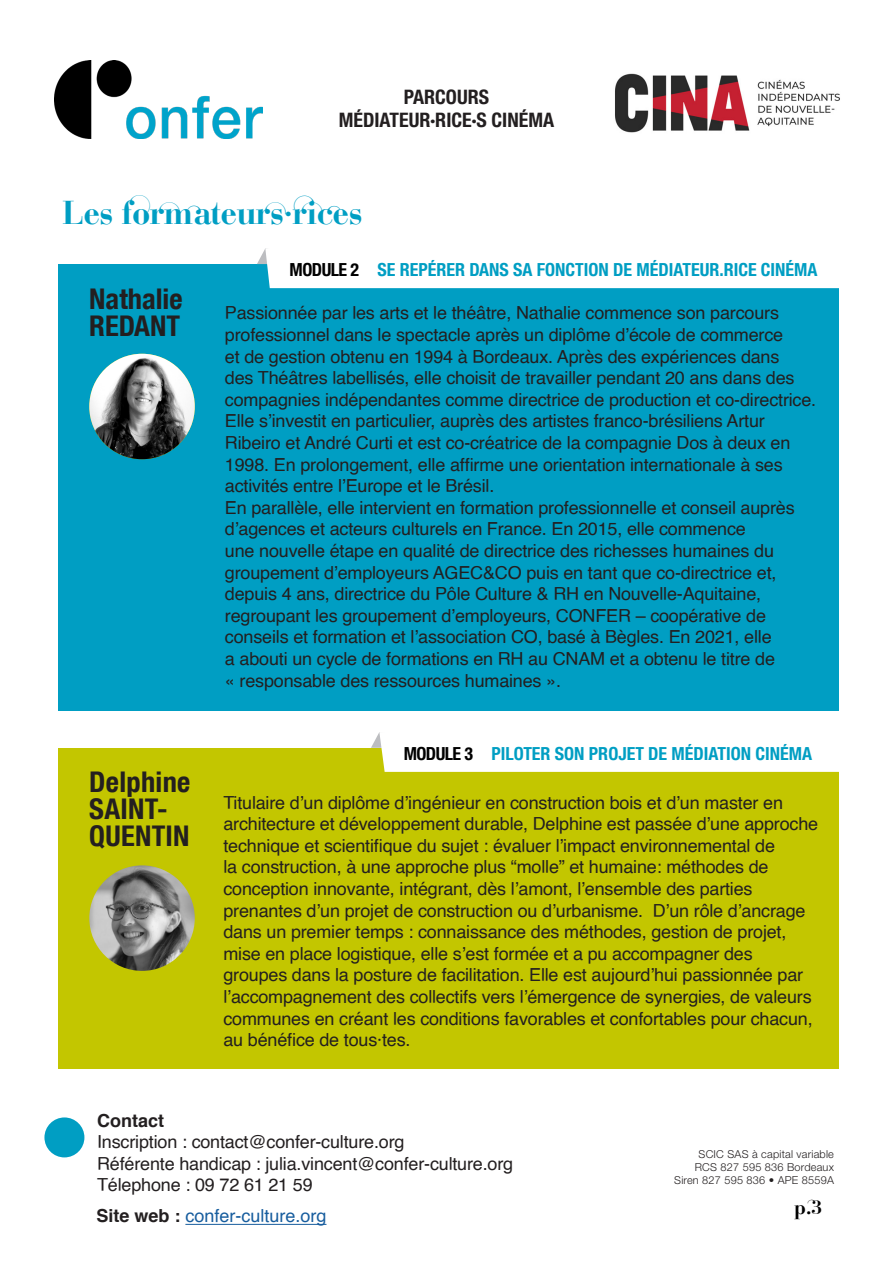
<style>
.page{position:relative;width:893px;height:1263px;background:#fff}
.page>*{position:absolute;margin:0;border:0;box-sizing:border-box;transform-origin:0 0}
.t1{font:700 33px "CO";letter-spacing:-.02em;color:#009ec3}
.List_Paragraph{font:700 condensed 28.5px/27px "Helvetica Neue LT";letter-spacing:.01em;color:#231f20}
.t2{font:700 condensed 19.95px/23.9px "Helvetica Neue LT";color:#231f20;text-align:center}
.t3{font:700 19.5px "CO";color:#000}
.List_Paragraph-2{font:18px/21.6px "Helvetica";letter-spacing:-.01em;color:#231f20}
.List_Paragraph-3{font:700 condensed 18px "Helvetica Neue LT";color:#009ec3}
.t4{font:18px "Helvetica";color:#175d9e}
.t5{font:700 condensed 18px "Helvetica Neue LT";letter-spacing:-.03em;color:#000}
.t6{font:700 18px "Helvetica";color:#231f20}
.t7{font:300 10.95px/13px "Helvetica Neue LT";letter-spacing:.02em;color:#231f20;text-align:right}
.s1{font-weight:700;color:#231f20}
</style>
<div class="page">
<div style="left:44px;top:1117px;width:40px;height:40px;background:#009ec3;border-radius:50%"></div>
<hr style="left:185px;top:1224px;width:141px;height:1px;background:#175d9e">
<img style="left:615px;top:73px;width:225px;height:60px">
<img style="left:54px;top:60px;width:209px;height:78px">
<div style="left:59px;top:264px;width:780px;height:447px;background:#009ec3"></div>
<img style="left:89px;top:354px;width:106px;height:105px;border-radius:53px">
<div style="left:59px;top:748px;width:780px;height:320px;background:#c3c600"></div>
<img style="left:89px;top:865px;width:106px;height:106px;border-radius:53px">
<div style="left:257px;top:248px;width:582px;height:40px;background:#fff"></div>
<div style="left:371px;top:732px;width:468px;height:40px;background:#fff"></div>
<p class="t2" style="left:339px;top:84px;width:217px">PARCOURS<br>MÉDIATEUR·RICE·S CINÉMA</p>
<p class="t1" style="left:62px;top:193px;width:302px">Les formateurs·rices</p>
<p class="List_Paragraph" style="left:89px;top:284px;width:95px">Nathalie<br>REDANT</p>
<p class="List_Paragraph" style="left:89px;top:768px;width:103px">Delphine<br>SAINT-<br>QUENTIN</p>
<p class="t5" style="left:290px;top:259px;width:71px">MODULE 2</p>
<p class="List_Paragraph-3" style="left:377px;top:259px;width:442px">SE REPÉRER DANS SA FONCTION DE MÉDIATEUR.RICE CINÉMA</p>
<p class="List_Paragraph-2" style="left:225px;top:303px;width:593px">Passionnée par les arts et le théâtre, Nathalie commence son parcours professionnel dans le spectacle après un diplôme d’école de commerce<br>et de gestion obtenu en 1994 à Bordeaux. Après des expériences dans<br>des Théâtres labellisés, elle choisit de travailler pendant 20 ans dans des compagnies indépendantes comme directrice de production et co-directrice.<br>Elle s’investit en particulier, auprès des artistes franco-brésiliens Artur Ribeiro et André Curti et est co-créatrice de la compagnie Dos à deux en 1998. En prolongement, elle affirme une orientation internationale à ses activités entre l’Europe et le Brésil.</p>
<p class="List_Paragraph-2" style="left:225px;top:497px;width:571px">En parallèle, elle intervient en formation professionnelle et conseil auprès d’agences et acteurs culturels en France. En 2015, elle commence<br>une nouvelle étape en qualité de directrice des richesses humaines du groupement d’employeurs AGEC&amp;CO puis en tant que co-directrice et, depuis 4 ans, directrice du Pôle Culture &amp; RH en Nouvelle-Aquitaine, regroupant les groupement d’employeurs, CONFER – coopérative de conseils et formation et l’association CO, basé à Bègles. En 2021, elle<br>a abouti un cycle de formations en RH au CNAM et a obtenu le titre de<br>« responsable des ressources humaines ».</p>
<p class="t5" style="left:404px;top:743px;width:71px">MODULE 3</p>
<p class="List_Paragraph-3" style="left:491px;top:743px;width:322px">PILOTER SON PROJET DE MÉDIATION CINÉMA</p>
<p class="List_Paragraph-2" style="left:223px;top:792px;width:596px">Titulaire d’un diplôme d’ingénieur en construction bois et d’un master en architecture et développement durable, Delphine est passée d’une approche technique et scientifique du sujet : évaluer l’impact environnemental de<br>la construction, à une approche plus “molle” et humaine: méthodes de conception innovante, intégrant, dès l’amont, l’ensemble des parties prenantes d’un projet de construction ou d’urbanisme. D’un rôle d’ancrage dans un premier temps : connaissance des méthodes, gestion de projet, mise en place logistique, elle s’est formée et a pu accompagner des groupes dans la posture de facilitation. Elle est aujourd’hui passionnée par l’accompagnement des collectifs vers l’émergence de synergies, de valeurs communes en créant les conditions favorables et confortables pour chacun, au bénéfice de tous·tes.</p>
<p class="t6" style="left:97px;top:1106px;width:68px">Contact</p>
<p class="List_Paragraph-2" style="left:97px;top:1132px;width:418px">Inscription : contact@confer-culture.org<br>Référente handicap : julia.vincent@confer-culture.org<br>Télephone : 09 72 61 21 59</p>
<p class="t4" style="left:96px;top:1202px;width:232px"><span class="s1">Site web :</span> confer-culture.org</p>
<p class="t7" style="left:674px;top:1147px;width:161px">SCIC SAS à capital variable<br>RCS 827 595 836 Bordeaux<br>Siren 827 595 836 • APE 8559A</p>
<p class="t3" style="left:794px;top:1196px;width:30px">p.3</p>
</div>
